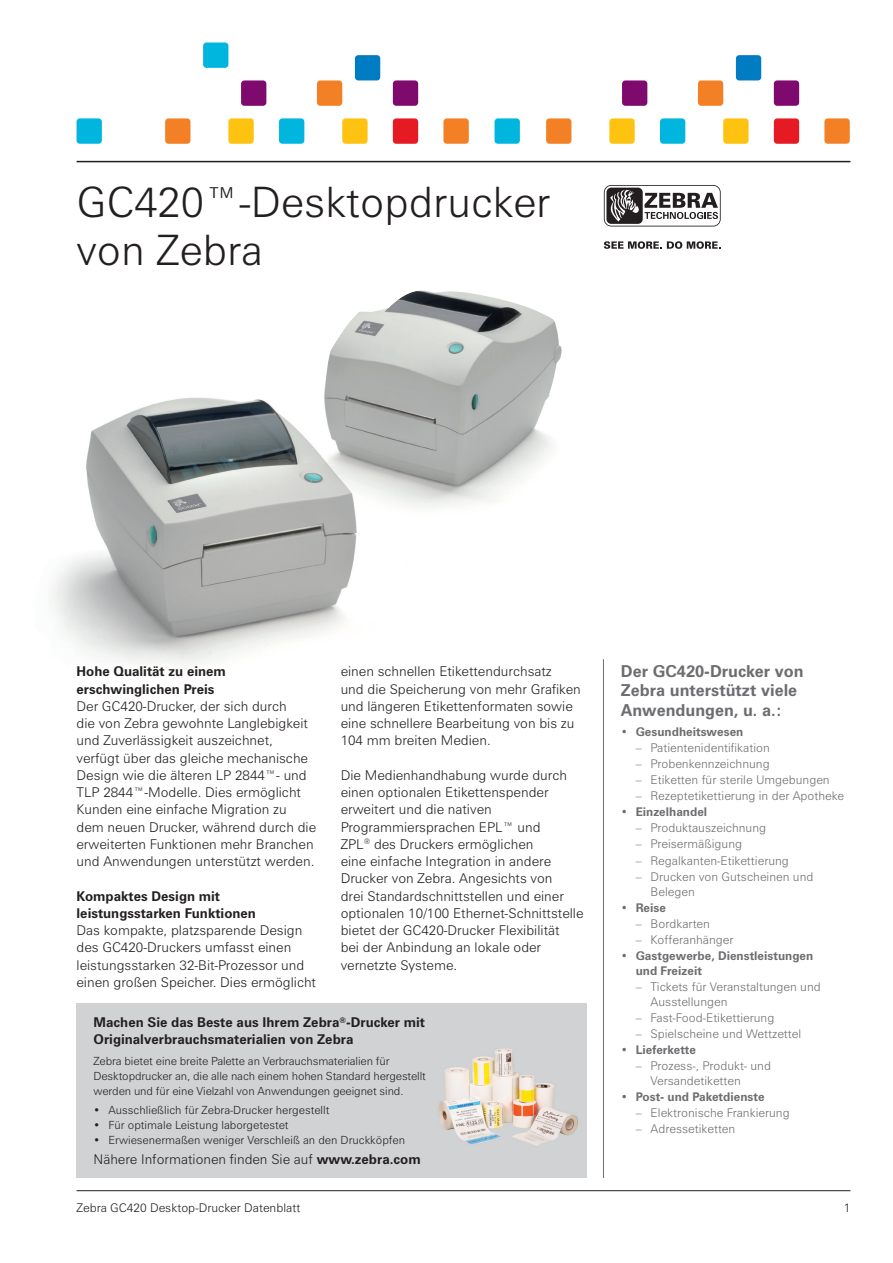
<style>
.page{position:relative;width:893px;height:1263px;background:#fff}
.page>*{position:absolute;margin:0;border:0;box-sizing:border-box;transform-origin:0 0}
.t1{font:300 42px/48px "Zurich BT";color:#231f20}
.t2{font:700 16.5px/19.5px "Zurich BT";color:#6c6d70}
.t3{font:300 13.5px/17.2px "Zurich BT";color:#231f20}
.t4{font:700 13.5px/17.2px "Zurich BT";color:#231f20}
.t5{font:300 12px/15px "Zurich BT";color:#6c6d70}
.t6{font:700 12px/15px "Zurich BT";color:#6c6d70}
.t7{font:300 12px "Zurich BT";color:#231f20}
.t8{font:300 11.25px/15px "Zurich BT";letter-spacing:-.01em;color:#231f20}
.s1{font-weight:700}
.s2{font-weight:300}
</style>
<div class="page">
<hr style="left:77px;top:1190px;width:773px;height:1px;background:#231f20">
<div style="left:77px;top:1003px;width:510px;height:175px;background:#d1d2d4"></div>
<img style="left:50px;top:291px;width:512px;height:373px">
<div style="left:355px;top:55px;width:25px;height:25px;background:#007cc2;border-radius:3px"></div>
<div style="left:228px;top:118px;width:26px;height:26px;background:#fec210;border-radius:3px"></div>
<div style="left:342px;top:118px;width:26px;height:26px;background:#fec210;border-radius:3px"></div>
<div style="left:317px;top:80px;width:25px;height:26px;background:#f48026;border-radius:3px"></div>
<div style="left:443px;top:118px;width:26px;height:26px;background:#f48026;border-radius:3px"></div>
<div style="left:165px;top:118px;width:25px;height:26px;background:#f48026;border-radius:3px"></div>
<div style="left:203px;top:43px;width:25px;height:25px;background:#00b6de;border-radius:3px"></div>
<div style="left:279px;top:118px;width:25px;height:26px;background:#00b6de;border-radius:3px"></div>
<div style="left:77px;top:118px;width:25px;height:26px;background:#00b6de;border-radius:3px"></div>
<div style="left:241px;top:80px;width:25px;height:26px;background:#7e0a6d;border-radius:3px"></div>
<div style="left:393px;top:80px;width:25px;height:26px;background:#7e0a6d;border-radius:3px"></div>
<div style="left:393px;top:118px;width:25px;height:26px;background:#e51a23;border-radius:3px"></div>
<div style="left:736px;top:55px;width:25px;height:25px;background:#007cc2;border-radius:3px"></div>
<div style="left:609px;top:118px;width:26px;height:26px;background:#fec210;border-radius:3px"></div>
<div style="left:723px;top:118px;width:26px;height:26px;background:#fec210;border-radius:3px"></div>
<div style="left:698px;top:80px;width:25px;height:26px;background:#f48026;border-radius:3px"></div>
<div style="left:824px;top:118px;width:26px;height:26px;background:#f48026;border-radius:3px"></div>
<div style="left:546px;top:118px;width:25px;height:26px;background:#f48026;border-radius:3px"></div>
<div style="left:660px;top:118px;width:25px;height:26px;background:#00b6de;border-radius:3px"></div>
<div style="left:495px;top:118px;width:25px;height:26px;background:#00b6de;border-radius:3px"></div>
<div style="left:622px;top:80px;width:25px;height:26px;background:#7e0a6d;border-radius:3px"></div>
<div style="left:774px;top:80px;width:25px;height:26px;background:#7e0a6d;border-radius:3px"></div>
<div style="left:774px;top:118px;width:25px;height:26px;background:#e51a23;border-radius:3px"></div>
<hr style="left:77px;top:161px;width:773px;height:1px;background:#231f20">
<svg style="left:604px;top:241px;width:117px;height:8px"></svg>
<svg style="left:604px;top:185px;width:117px;height:41px"></svg>
<hr style="left:603px;top:659px;width:1px;height:519px;background:#6c6d70">
<img style="left:438px;top:1049px;width:140px;height:97px">
<h1 class="t1" style="left:77px;top:178px;width:475px">GC420™-Desktopdrucker von Zebra</h1>
<p class="t4" style="left:77px;top:663px;width:151px">Hohe Qualität zu einem erschwinglichen Preis</p>
<p class="t3" style="left:77px;top:697px;width:241px">Der GC420-Drucker, der sich durch<br>die von Zebra gewohnte Langlebigkeit und Zuverlässigkeit auszeichnet, verfügt über das gleiche mechanische Design wie die älteren LP 2844™- und TLP 2844™-Modelle. Dies ermöglicht Kunden eine einfache Migration zu dem neuen Drucker, während durch die erweiterten funktionen mehr Branchen und Anwendungen unterstützt werden.</p>
<p class="t4" style="left:77px;top:887px;width:181px">Kompaktes Design mit leistungsstarken Funktionen</p>
<p class="t3" style="left:77px;top:922px;width:241px">Das kompakte, platzsparende Design des GC420-Druckers umfasst einen leistungsstarken 32-Bit-Prozessor und einen großen Speicher. Dies ermöglicht</p>
<p class="t3" style="left:341px;top:663px;width:242px">einen schnellen Etikettendurchsatz<br>und die Speicherung von mehr Grafiken und längeren Etikettenformaten sowie eine schnellere Bearbeitung von bis zu 104 mm breiten Medien.</p>
<p class="t3" style="left:341px;top:766px;width:244px">Die Medienhandhabung wurde durch einen optionalen Etikettenspender erweitert und die nativen Programmiersprachen EPL™ und<br>ZPL<sup>®</sup> des Druckers ermöglichen<br>eine einfache Integration in andere Drucker von Zebra. Angesichts von<br>drei Standardschnittstellen und einer optionalen 10/100 Ethernet-Schnittstelle bietet der GC420-Drucker flexibilität<br>bei der Anbindung an lokale oder vernetzte Systeme.</p>
<p class="t4" style="left:94px;top:1014px;width:333px;line-height:16.5px">Machen Sie das Beste aus Ihrem Zebra<sup>®</sup>-Drucker mit<br>Originalverbrauchsmaterialien von Zebra</p>
<p class="t8" style="left:94px;top:1053px;width:334px">Zebra bietet eine breite Palette an Verbrauchsmaterialien für<br>Desktopdrucker an, die alle nach einem hohen Standard hergestellt werden und für eine Vielzahl von Anwendungen geeignet sind.</p>
<p class="t8" style="left:94px;top:1103px;width:238px">• Ausschließlich für Zebra-Drucker hergestellt</p>
<p class="t8" style="left:94px;top:1118px;width:197px">• für optimale Leistung laborgetestet</p>
<p class="t8" style="left:94px;top:1133px;width:313px">• Erwiesenermaßen weniger Verschleiß an den Druckköpfen</p>
<p class="t3" style="left:94px;top:1151px;width:329px">Nähere Informationen finden Sie auf <span class="s1">www.zebra.com</span></p>
<p class="t2" style="left:621px;top:661px;width:184px">Der GC420-Drucker von<br>Zebra unterstützt viele<br>Anwendungen, u. a.:</p>
<p class="t6" style="left:621px;top:724px;width:124px"><span class="s2">•</span> Gesundheitswesen</p>
<p class="t5" style="left:636px;top:740px;width:136px">– Patientenidentifikation</p>
<p class="t5" style="left:636px;top:756px;width:135px">– Probenkennzeichnung</p>
<p class="t5" style="left:636px;top:772px;width:196px">– Etiketten für sterile Umgebungen</p>
<p class="t5" style="left:636px;top:788px;width:210px">– Rezeptetikettierung in der Apotheke</p>
<p class="t6" style="left:621px;top:804px;width:88px"><span class="s2">•</span> Einzelhandel</p>
<p class="t5" style="left:636px;top:820px;width:132px">– Produktauszeichnung</p>
<p class="t5" style="left:636px;top:836px;width:108px">– Preisermäßigung</p>
<p class="t5" style="left:636px;top:853px;width:155px">– Regalkanten-Etikettierung</p>
<p class="t5" style="left:651px;top:869px;width:164px;text-indent:-15px">– Drucken von Gutscheinen und<br>Belegen</p>
<p class="t6" style="left:621px;top:900px;width:47px"><span class="s2">•</span> Reise</p>
<p class="t5" style="left:636px;top:916px;width:76px">– Bordkarten</p>
<p class="t5" style="left:636px;top:932px;width:99px">– Kofferanhänger</p>
<p class="t6" style="left:636px;top:948px;width:179px;text-indent:-15px"><span class="s2">•</span> Gastgewerbe, Dienstleistungen und Freizeit</p>
<p class="t5" style="left:651px;top:979px;width:172px;text-indent:-15px">– Tickets für Veranstaltungen und<br>Ausstellungen</p>
<p class="t5" style="left:636px;top:1010px;width:140px">– fast-food-Etikettierung</p>
<p class="t5" style="left:636px;top:1026px;width:167px">– Spielscheine und Wettzettel</p>
<p class="t6" style="left:621px;top:1042px;width:77px"><span class="s2">•</span> Lieferkette</p>
<p class="t5" style="left:651px;top:1058px;width:122px;text-indent:-15px">– Prozess-, Produkt- und<br>Versandetiketten</p>
<p class="t6" style="left:621px;top:1089px;width:145px"><span class="s2">•</span> Post- und Paketdienste</p>
<p class="t5" style="left:636px;top:1105px;width:155px">– Elektronische frankierung</p>
<p class="t5" style="left:636px;top:1121px;width:101px">– Adressetiketten</p>
<p class="t7" style="left:77px;top:1200px;width:225px">Zebra GC420 Desktop-Drucker Datenblatt</p>
<p class="t7" style="left:844px;top:1200px;width:8px">1</p>
</div>
